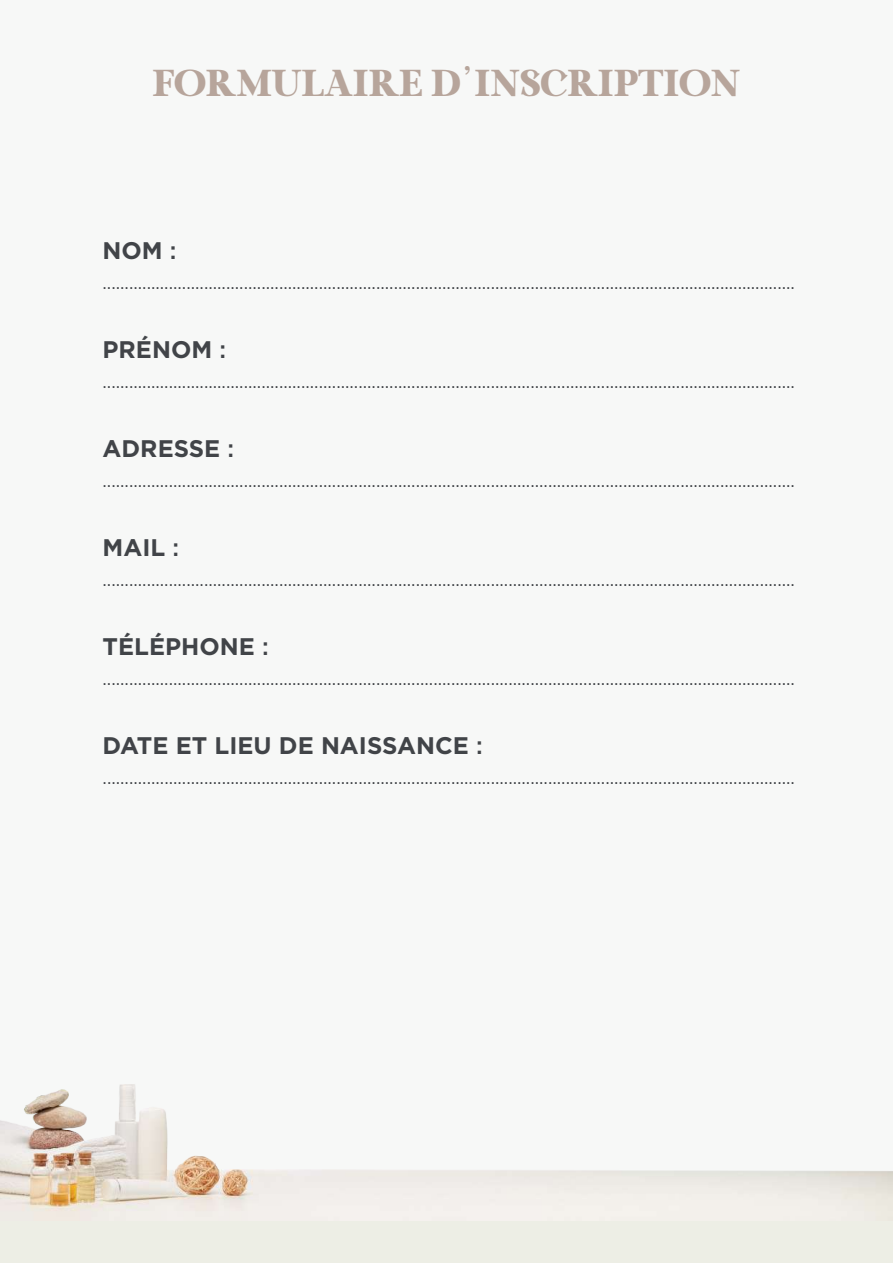
<style>
.page{position:relative;width:893px;height:1263px;background:#f7f8f7}
.page>*{position:absolute;margin:0;border:0;box-sizing:border-box;transform-origin:0 0}
.t1{font:700 36px "Raylig";color:#b7a59b}
.t2{font:700 24px "Gotham";color:#414448}
.t3{font:18px "Gotham";color:#414448}
.s1{font-weight:500}
</style>
<div class="page">
<div style="left:0;top:1220px;width:893px;height:43px;background:#edeee5"></div>
<img style="left:0;top:1084px;width:893px;height:136px">
<h1 class="t1" style="left:152px;top:61px;width:590px">FORMULAIRE D’INSCRIPTION</h1>
<h2 class="t2" style="left:103px;top:236px;width:76px">NOM <span class="s1">:</span></h2>
<p class="t3" style="left:103px;top:271px;width:694px">.............................................................................................................................................................</p>
<h2 class="t2" style="left:103px;top:335px;width:125px">PRÉNOM <span class="s1">:</span></h2>
<p class="t3" style="left:103px;top:370px;width:694px">.............................................................................................................................................................</p>
<h2 class="t2" style="left:103px;top:434px;width:133px">ADRESSE <span class="s1">:</span></h2>
<p class="t3" style="left:103px;top:469px;width:694px">.............................................................................................................................................................</p>
<h2 class="t2" style="left:103px;top:533px;width:78px">MAIL <span class="s1">:</span></h2>
<p class="t3" style="left:103px;top:568px;width:694px">.............................................................................................................................................................</p>
<h2 class="t2" style="left:103px;top:632px;width:168px">TÉLÉPHONE <span class="s1">:</span></h2>
<p class="t3" style="left:103px;top:667px;width:694px">.............................................................................................................................................................</p>
<h2 class="t2" style="left:103px;top:731px;width:382px">DATE ET LIEU DE NAISSANCE <span class="s1">:</span></h2>
<p class="t3" style="left:103px;top:766px;width:694px">.............................................................................................................................................................</p>
</div>
